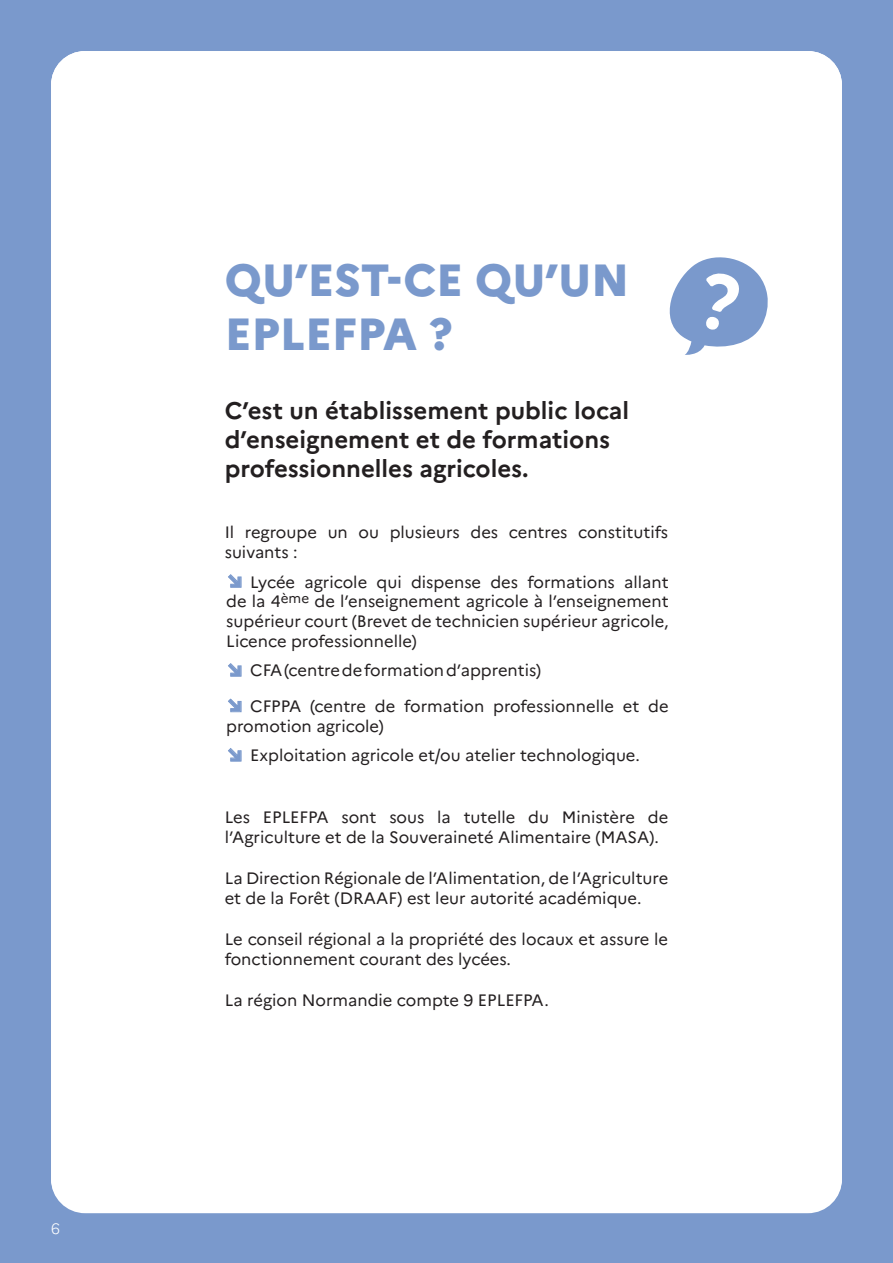
<style>
.page{position:relative;width:893px;height:1263px;background:#7a99cc}
.page>*{position:absolute;margin:0;border:0;box-sizing:border-box;transform-origin:0 0}
.t1{font:800 45px/54px "Marianne";color:#7a99cc}
.t2{font:700 24px/28.8px "Marianne";color:#231f20}
.t3{font:16.5px/19.8px "Marianne";color:#231f20}
.t4{font:300 15px "Marianne";color:#fff}
</style>
<div class="page">
<div style="left:51px;top:51px;width:791px;height:1162px;background:#fff;border-radius:34px"></div>
<svg style="left:669px;top:257px;width:99px;height:98px"></svg>
<p class="t4" style="left:51px;top:1220px;width:10px">6</p>
<h1 class="t1" style="left:225px;top:253px;width:406px">QU’EST-CE QU’UN<br>EPLEFPA ?</h1>
<h2 class="t2" style="left:225px;top:396px;width:406px">C’est un établissement public local d’enseignement et de formations professionnelles agricoles.</h2>
<p class="t3" style="left:225px;top:522px;width:445px">Il regroupe un ou plusieurs des centres constitutifs suivants :</p>
<p class="t3" style="left:226px;top:572px;width:444px;text-align:justify;text-indent:24px">Lycée agricole qui dispense des formations allant de la 4<sup>ème</sup> de l’enseignement agricole à l’enseignement supérieur court (Brevet de technicien supérieur agricole, Licence professionnelle)</p>
<p class="t3" style="left:250px;top:653px;width:420px;line-height:35.5px">CFA (centre de formation d’apprentis)<br>CFPPA (centre de formation professionnelle et de</p>
<p class="t3" style="left:226px;top:716px;width:159px">promotion agricole)</p>
<p class="t3" style="left:250px;top:745px;width:391px">Exploitation agricole et/ou atelier technologique.</p>
<p class="t3" style="left:225px;top:807px;width:445px">Les EPLEFPA sont sous la tutelle du Ministère de l’Agriculture et de la Souveraineté Alimentaire (MASA).</p>
<p class="t3" style="left:225px;top:868px;width:445px">La Direction Régionale de l’Alimentation, de l’Agriculture et de la Forêt (DRAAF) est leur autorité académique.</p>
<p class="t3" style="left:225px;top:929px;width:445px">Le conseil régional a la propriété des locaux et assure le fonctionnement courant des lycées.</p>
<p class="t3" style="left:225px;top:990px;width:326px">La région Normandie compte 9 EPLEFPA.</p>
</div>
